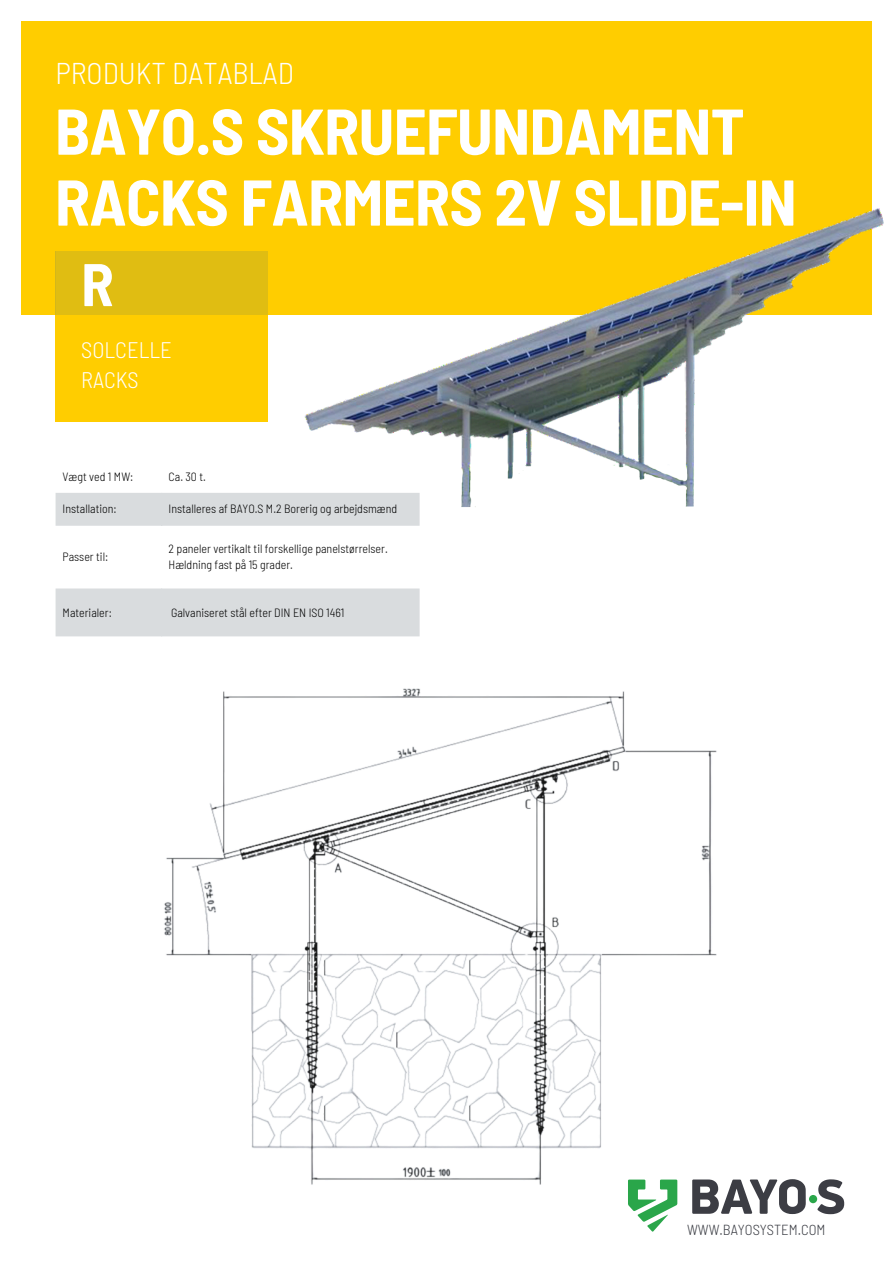
<style>
.page{position:relative;width:894px;height:1264px;background:#fff}
.page>*{position:absolute;margin:0;border:0;box-sizing:border-box;transform-origin:0 0}
.t1{font:700 semi-condensed 64.5px/70.8px "Barlow";letter-spacing:-.01em;color:#fff}
.t2{font:700 semi-condensed 60px "Barlow";color:#fff}
.t3{font:300 semi-condensed 30px "Barlow";color:#fff}
.t4{font:300 semi-condensed 22.5px/30.3px "Barlow";color:#fff}
.t5{font:300 semi-condensed 14.55px "Barlow";color:#3b3d44}
.t6{font:300 semi-condensed 12px "Barlow";color:#000}
</style>
<div class="page">
<div style="left:21px;top:21px;width:850px;height:294px;background:#ffcd00"></div>
<div style="left:55px;top:251px;width:213px;height:170px;background:#ffcd00"></div>
<svg style="left:56px;top:493px;width:241px;height:143px;fill:#d9dcde"></svg>
<div style="left:56px;top:251px;width:212px;height:64px;background:#e0bd12"></div>
<svg style="left:628px;top:1189px;width:49px;height:42px"></svg>
<svg style="left:808px;top:1194px;width:8px;height:9px"></svg>
<svg style="left:692px;top:1189px;width:113px;height:24px"></svg>
<svg style="left:817px;top:1189px;width:27px;height:25px"></svg>
<img style="left:297px;top:209px;width:587px;height:428px">
<img style="left:164px;top:688px;width:679px;height:501px">
<p class="t3" style="left:55px;top:54px;width:240px">PRODUKT DATABLAD</p>
<p class="t1" style="left:55px;top:93px;width:743px">BAYO.S SKRUEFUNDAMENT<br>RACKS FARMERS 2V SLIDE-IN</p>
<p class="t2" style="left:81px;top:246px;width:34px">R</p>
<p class="t4" style="left:81px;top:333px;width:92px">SOLCELLE<br>RACKS</p>
<h2 class="t6" style="left:63px;top:469px;width:72px">Vægt ved 1 MW:</h2>
<h1 class="t6" style="left:168px;top:469px;width:39px">Ca. 30 t.</h1>
<p class="t6" style="left:63px;top:501px;width:56px">Installation:</p>
<p class="t6" style="left:168px;top:501px;width:230px">Installeres af BAYO.S M.2 Borerig og arbejdsmænd</p>
<h3 class="t6" style="left:63px;top:549px;width:47px">Passer til:</h3>
<p class="t6" style="left:168px;top:541px;width:221px">2 paneler vertikalt til forskellige panelstørrelser.</p>
<p class="t6" style="left:168px;top:557px;width:126px">Hældning fast på 15 grader.</p>
<p class="t6" style="left:63px;top:604px;width:51px">Materialer:</p>
<p class="t6" style="left:171px;top:604px;width:175px">Galvaniseret stål efter DIN EN ISO 1461</p>
<p class="t5" style="left:686px;top:1219px;width:140px">WWW.BAYOSYSTEM.COM</p>
</div>
